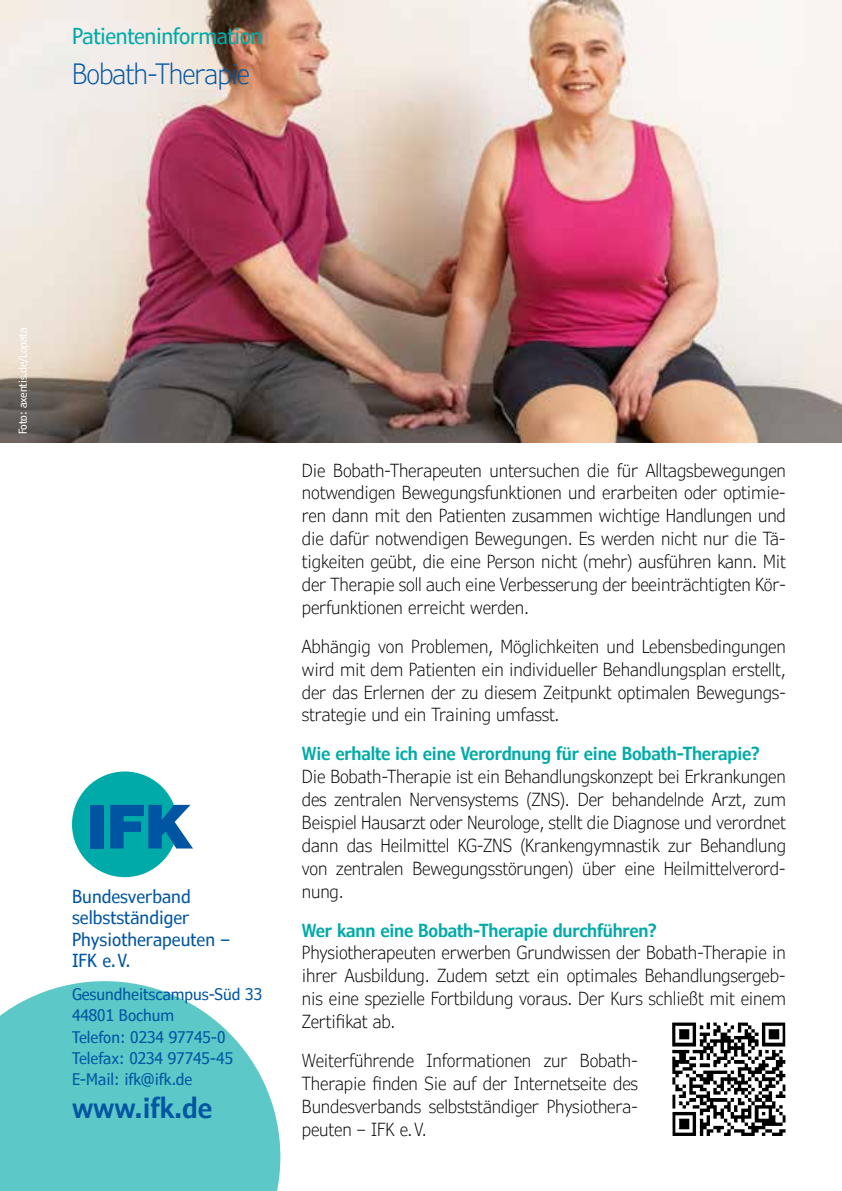
<style>
.page{position:relative;width:842px;height:1191px;background:#fff}
.page>*{position:absolute;margin:0;border:0;box-sizing:border-box;transform-origin:0 0}
.t1{font:300 condensed 28px "Verdana Pro";letter-spacing:-.035em;color:#0055a3}
.t2{font:600 condensed 28px "Verdana Pro";color:#0055a3}
.t3{font:condensed 22px "Verdana Pro";letter-spacing:-.02em;color:#00aaa8}
.t4{font:300 condensed 18px/22.8px "Verdana Pro";letter-spacing:-.01em;color:#000;text-align:justify}
.t5{font:600 condensed 18px "Verdana Pro";letter-spacing:-.01em;color:#00aaa8}
.t6{font:condensed 18px/21.2px "Verdana Pro";color:#0055a3}
.t7{font:condensed 16px/21.2px "Verdana Pro";color:#0055a3}
.t8{font:condensed 11px "Verdana Pro";letter-spacing:-.01em;color:#fff}
</style>
<div class="page">
<svg style="left:0;top:981px;width:280px;height:210px;background:#6fcecd"></svg>
<svg style="left:72px;top:771px;width:121px;height:106px"></svg>
<img style="left:0;top:0;width:842px;height:443px">
<img style="left:672px;top:1022px;width:113px;height:114px">
<p class="t3" style="left:72px;top:22px;width:192px">Patienteninformation</p>
<h1 class="t1" style="left:72px;top:56px;width:180px">Bobath-Therapie</h1>
<p class="t8" style="left:16px;top:434px;width:109px;rotate:-90deg">Foto: axentis.de/Lopata</p>
<p class="t6" style="left:72px;top:886px;width:159px">Bundesverband selbstständiger<br>Physiotherapeuten –<br>IFK e.V.</p>
<p class="t7" style="left:72px;top:984px;width:192px">Gesundheitscampus-Süd 33<br>44801 Bochum<br>Telefon: 0234 97745-0<br>Telefax: 0234 97745-45<br>E-Mail: ifk@ifk.de</p>
<h1 class="t2" style="left:72px;top:1089px;width:141px">www.ifk.de</h1>
<p class="t4" style="left:302px;top:459px;width:486px">Die Bobath-Therapeuten untersuchen die für Alltagsbewegungen notwendigen Bewegungsfunktionen und erarbeiten oder optimie&shy;ren dann mit den Patienten zusammen wichtige Handlungen und die dafür notwendigen Bewegungen. Es werden nicht nur die Tä&shy;tigkeiten geübt, die eine Person nicht (mehr) ausführen kann. Mit der Therapie soll auch eine Verbesserung der beeinträchtigten Kör&shy;perfunktionen erreicht werden.</p>
<p class="t4" style="left:302px;top:635px;width:486px">Abhängig von Problemen, Möglichkeiten und Lebensbedingungen wird mit dem Patienten ein individueller Behandlungsplan erstellt, der das Erlernen der zu diesem Zeitpunkt optimalen Bewegungs&shy;strategie und ein Training umfasst.</p>
<p class="t5" style="left:302px;top:742px;width:459px">Wie erhalte ich eine Verordnung für eine Bobath-Therapie?</p>
<p class="t4" style="left:302px;top:765px;width:486px">Die Bobath-Therapie ist ein Behandlungskonzept bei Erkrankungen des zentralen Nervensystems (ZNS). Der behandelnde Arzt, zum Beispiel Hausarzt oder Neurologe, stellt die Diagnose und verordnet dann das Heilmittel KG-ZNS (Krankengymnastik zur Behandlung von zentralen Bewegungsstörungen) über eine Heilmittelverord&shy;nung.</p>
<p class="t5" style="left:302px;top:918px;width:356px">Wer kann eine Bobath-Therapie durchführen?</p>
<p class="t4" style="left:302px;top:941px;width:486px">Physiotherapeuten erwerben Grundwissen der Bobath-Therapie in ihrer Ausbildung. Zudem setzt ein optimales Behandlungsergeb&shy;nis eine spezielle Fortbildung voraus. Der Kurs schließt mit einem Zertifikat ab.</p>
<p class="t4" style="left:302px;top:1049px;width:338px">Weiterführende Informationen zur Bobath-Therapie finden Sie auf der Internetseite des Bundesverbands selbstständiger Physiothera&shy;peuten – IFK e.V.</p>
</div>
